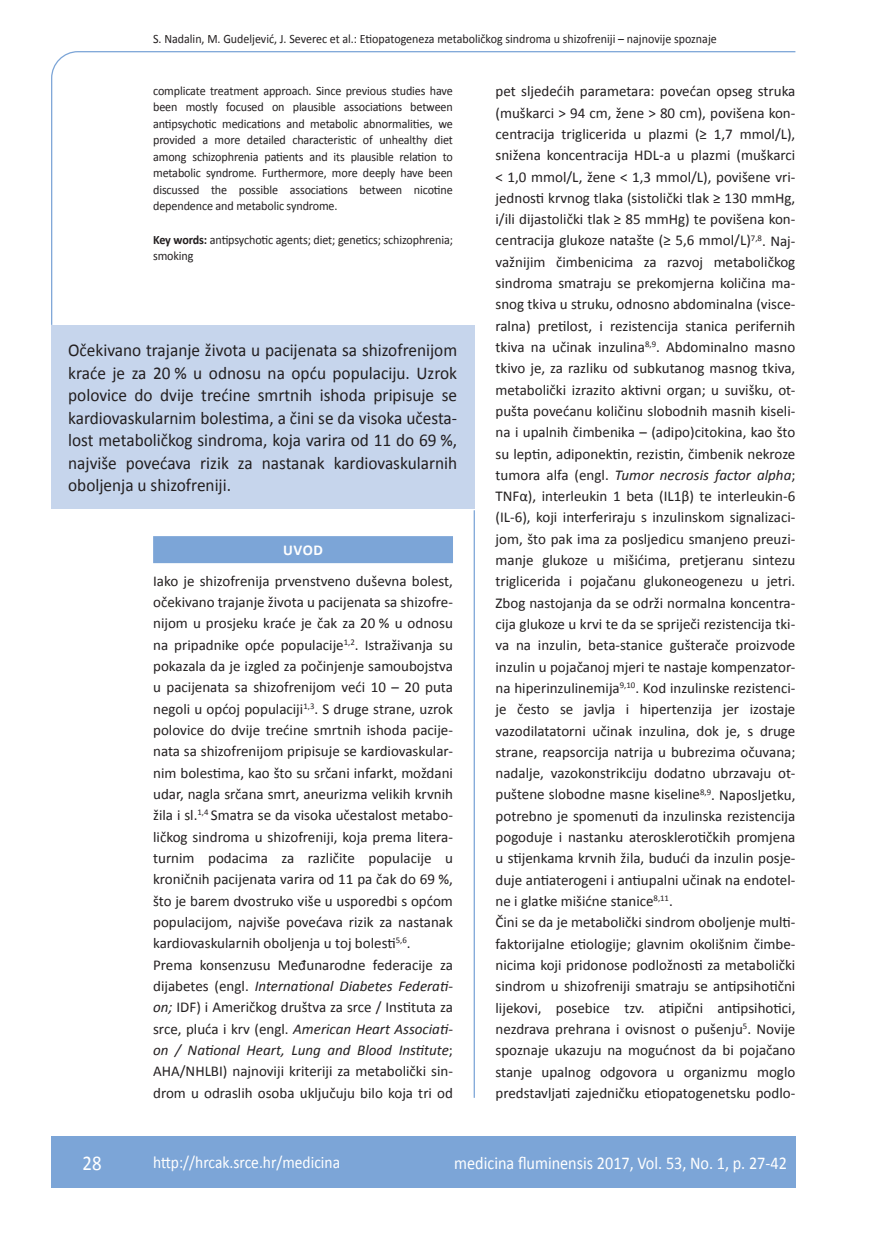
<style>
.page{position:relative;width:872px;height:1234px;background:#fff}
.page>*{position:absolute;margin:0;border:0;box-sizing:border-box;transform-origin:0 0}
.t1{font:21px "Calibri";color:#fff;scale:.9 1}
.t2{font:18px/22.5px "Calibri";color:#231f20;text-align:justify;scale:.96 1}
.t3{font:18px "Calibri";color:#fff;scale:.9 1}
.t4{font:17.25px "Calibri";color:#fff;scale:.9 1}
.t5{font:15px/21.3px "Calibri";color:#231f20}
.t6{font:700 15px "Calibri";color:#fff}
.t7{font:12.75px/16.5px "Calibri";letter-spacing:-.01em;color:#231f20;text-align:justify;scale:.95 1}
.t8{font:12.75px "Calibri";letter-spacing:-.01em;color:#231f20;scale:.94 1}
.s1{font-weight:700}
.s2{font-style:italic}
</style>
<div class="page">
<svg style="left:51px;top:51px;width:745px;height:275px"></svg>
<hr style="left:473px;top:510px;width:2px;height:587px;background:#7ca5d7">
<div style="left:51px;top:1135px;width:744px;height:51px;background:#7ca5d7"></div>
<div style="left:51px;top:325px;width:423px;height:184px;background:#c6d5ec"></div>
<div style="left:153px;top:536px;width:300px;height:27px;background:#7ca5d7"></div>
<p class="t8" style="left:153px;top:30px;width:601px">S. Nadalin, M. Gudeljević, J. Severec et al.: Etiopatogeneza metaboličkog sindroma u shizofreniji – najnovije spoznaje</p>
<p class="t7" style="left:153px;top:82px;width:317px">complicate treatment approach. Since previous studies have been mostly focused on plausible associations between antipsychotic medications and metabolic abnormalities, we provided a more detailed characteristic of unhealthy diet among schizophrenia patients and its plausible relation to metabolic syndrome. Furthermore, more deeply have been discussed the possible associations between nicotine dependence and metabolic syndrome.</p>
<p class="t7" style="left:153px;top:231px;width:317px"><span class="s1">Key words:</span> antipsychotic agents; diet; genetics; schizophrenia; smoking</p>
<p class="t2" style="left:68px;top:338px;width:407px">Očekivano trajanje života u pacijenata sa shizofrenijom kraće je za 20 % u odnosu na opću populaciju. Uzrok polovice do dvije trećine smrtnih ishoda pripisuje se kardiovaskularnim bolestima, a čini se da visoka učesta&shy;lost metaboličkog sindroma, koja varira od 11 do 69 %, najviše povećava rizik za nastanak kardiovaskularnih oboljenja u shizofreniji.</p>
<p class="t6" style="left:283px;top:540px;width:41px">UVOD</p>
<p class="t5" style="left:153px;top:569px;width:301px">Iako je shizofrenija prvenstveno duševna bolest, očekivano trajanje života u pacijenata sa shizofre&shy;nijom u prosjeku kraće je čak za 20 % u odnosu na pripadnike opće populacije<sup>1,2</sup>. Istraživanja su pokazala da je izgled za počinjenje samoubojstva u pacijenata sa shizofrenijom veći 10 – 20 puta negoli u općoj populaciji<sup>1,3</sup>. S druge strane, uzrok polovice do dvije trećine smrtnih ishoda pacije&shy;nata sa shizofrenijom pripisuje se kardiovaskular&shy;nim bolestima, kao što su srčani infarkt, moždani udar, nagla srčana smrt, aneurizma velikih krvnih žila i sl.<sup>1,4</sup> Smatra se da visoka učestalost metabo&shy;ličkog sindroma u shizofreniji, koja prema litera&shy;turnim podacima za različite populacije u kroničnih pacijenata varira od 11 pa čak do 69 %, što je barem dvostruko više u usporedbi s općom populacijom, najviše povećava rizik za nastanak kardiovaskularnih oboljenja u toj bolesti<sup>5,6</sup>.<br>Prema konsenzusu Međunarodne federacije za dijabetes (engl. <span class="s2">International Diabetes Federati&shy;on;</span> IDF) i Američkog društva za srce / Instituta za srce, pluća i krv (engl. <span class="s2">American Heart Associati&shy;on / National Heart, Lung and Blood Institute</span>; AHA/NHLBI) najnoviji kriteriji za metabolički sin&shy;drom u odraslih osoba uključuju bilo koja tri od</p>
<p class="t5" style="left:495px;top:80px;width:301px">pet sljedećih parametara: povećan opseg struka (muškarci &gt; 94 cm, žene &gt; 80 cm), povišena kon&shy;centracija triglicerida u plazmi (≥ 1,7 mmol/L), snižena koncentracija HDL-a u plazmi (muškarci &lt; 1,0 mmol/L, žene &lt; 1,3 mmol/L), povišene vri&shy;jednosti krvnog tlaka (sistolički tlak ≥ 130 mmHg, i/ili dijastolički tlak ≥ 85 mmHg) te povišena kon&shy;centracija glukoze natašte (≥ 5,6 mmol/L)<sup>7,8</sup>. Naj&shy;važnijim čimbenicima za razvoj metaboličkog sindroma smatraju se prekomjerna količina ma&shy;snog tkiva u struku, odnosno abdominalna (visce&shy;ralna) pretilost, i rezistencija stanica perifernih tkiva na učinak inzulina<sup>8,9</sup>. Abdominalno masno tkivo je, za razliku od subkutanog masnog tkiva, metabolički izrazito aktivni organ; u suvišku, ot&shy;pušta povećanu količinu slobodnih masnih kiseli&shy;na i upalnih čimbenika – (adipo)citokina, kao što su leptin, adiponektin, rezistin, čimbenik nekroze tumora alfa (engl. <span class="s2">Tumor necrosis factor alpha</span>; TNFα), interleukin 1 beta (IL1β) te interleukin-6 (IL-6), koji interferiraju s inzulinskom signalizaci&shy;jom, što pak ima za posljedicu smanjeno preuzi&shy;manje glukoze u mišićima, pretjeranu sintezu triglicerida i pojačanu glukoneogenezu u jetri.<br>Zbog nastojanja da se održi normalna koncentra&shy;cija glukoze u krvi te da se spriječi rezistencija tki&shy;va na inzulin, beta-stanice gušterače proizvode inzulin u pojačanoj mjeri te nastaje kompenzator&shy;na hiperinzulinemija<sup>9,10</sup>. Kod inzulinske rezistenci&shy;je često se javlja i hipertenzija jer izostaje vazodilatatorni učinak inzulina, dok je, s druge strane, reapsorcija natrija u bubrezima očuvana; nadalje, vazokonstrikciju dodatno ubrzavaju ot&shy;puštene slobodne masne kiseline<sup>8,9</sup>. Naposljetku, potrebno je spomenuti da inzulinska rezistencija pogoduje i nastanku aterosklerotičkih promjena u stijenkama krvnih žila, budući da inzulin posje&shy;duje antiaterogeni i antiupalni učinak na endotel&shy;ne i glatke mišićne stanice<sup>8,11</sup>.<br>Čini se da je metabolički sindrom oboljenje multi&shy;faktorijalne etiologije; glavnim okolišnim čimbe&shy;nicima koji pridonose podložnosti za metabolički sindrom u shizofreniji smatraju se antipsihotični lijekovi, posebice tzv. atipični antipsihotici, nezdrava prehrana i ovisnost o pušenju<sup>5</sup>. Novije spoznaje ukazuju na mogućnost da bi pojačano stanje upalnog odgovora u organizmu moglo predstavljati zajedničku etiopatogenetsku podlo-</p>
<h1 class="t1" style="left:82px;top:1149px;width:23px">28</h1>
<p class="t4" style="left:153px;top:1150px;width:209px">http://hrcak.srce.hr/medicina</p>
<p class="t3" style="left:454px;top:1151px;width:371px">medicina fluminensis 2017, Vol. 53, No. 1, p. 27-42</p>
</div>
